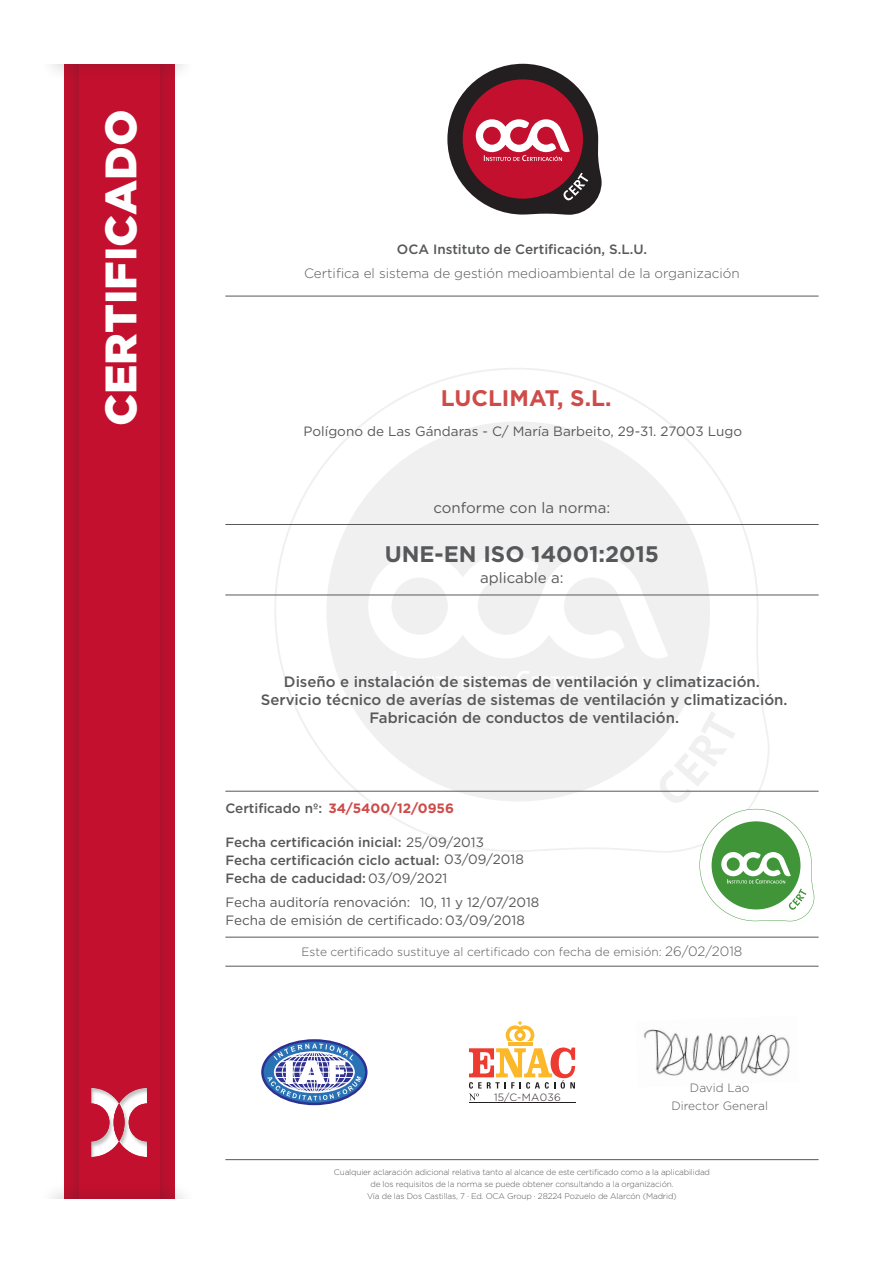
<style>
.page{position:relative;width:893px;height:1263px;background:#fff}
.page>*{position:absolute;margin:0;border:0;box-sizing:border-box;transform-origin:0 0}
.t1{font:900 43.95px "Gotham";color:#fff}
.t2{font:700 22.5px "Gotham";color:#57585a}
.t3{font:700 22.5px "Gotham";color:#ce4b49}
.t4{font:500 15px "Gotham";color:#57585a}
.t5{font:15px "Gotham";color:#57585a}
.t6{font:500 13.5px "Gotham";color:#57585a}
.t7{font:13.5px "Gotham";color:#57585a}
.t8{font:300 13.5px "Gotham";color:#57585a}
.t9{font:700 13.5px "Gotham";color:#ce4b49}
.t10{font:300 12px "Gotham";color:#57585a}
.t11{font:300 10.5px "Gotham";letter-spacing:.025em;color:#231f20}
.t12{font:300 8.25px "Gotham";letter-spacing:-.02em;color:#57585a}
.s1{font-weight:400}
.s2{font-size:13.5px}
</style>
<div class="page">
<div style="left:60px;top:0;width:118px;height:1263px;background:#231f20;opacity:.26"></div>
<div style="left:79px;top:0;width:80px;height:1263px;background:#c3102f"></div>
<div style="left:89px;top:1086px;width:59px;height:72px;background:#231f20;opacity:.28"></div>
<div style="left:39px;top:1180px;width:158px;height:83px;background:#231f20;opacity:.15"></div>
<div style="left:39px;top:0;width:158px;height:82px;background:#231f20;opacity:.15"></div>
<div style="left:0;top:0;width:236px;height:64px;background:#fff"></div>
<div style="left:0;top:1199px;width:236px;height:64px;background:#fff"></div>
<svg style="left:274px;top:368px;width:496px;height:484px"></svg>
<div style="left:326px;top:421px;width:384px;height:380px;background:#f0f0f0;border-radius:50%"></div>
<svg style="left:368px;top:554px;width:300px;height:104px"></svg>
<svg style="left:393px;top:671px;width:251px;height:18px"></svg>
<svg style="left:447px;top:64px;width:155px;height:151px"></svg>
<hr style="left:225px;top:1159px;width:594px;height:1px;background:#57585a">
<hr style="left:225px;top:524px;width:594px;height:1px;background:#57585a">
<hr style="left:225px;top:296px;width:594px;height:1px;background:#57585a">
<hr style="left:508px;top:1042px;width:24px;height:4px;background:#fcb828">
<svg style="left:506px;top:1021px;width:28px;height:20px"></svg>
<hr style="left:469px;top:1102px;width:106px;height:1px;background:#231f20">
<svg style="left:469px;top:1047px;width:106px;height:53px"></svg>
<svg style="left:262px;top:1040px;width:104px;height:64px"></svg>
<div style="left:261px;top:1039px;width:106px;height:66px;border:2px solid #2e3092;border-radius:50%"></div>
<svg style="left:267px;top:1043px;width:94px;height:57px"></svg>
<hr style="left:225px;top:791px;width:594px;height:1px;background:#57585a">
<hr style="left:225px;top:937px;width:594px;height:1px;background:#57585a">
<hr style="left:225px;top:966px;width:594px;height:1px;background:#57585a">
<hr style="left:225px;top:595px;width:594px;height:1px;background:#57585a">
<svg style="left:657px;top:711px;width:157px;height:210px"></svg>
<img style="left:644px;top:1029px;width:146px;height:47px">
<p class="t1" style="left:91px;top:426px;width:318px;rotate:-90deg">CERTIFICADO</p>
<p class="t6" style="left:397px;top:241px;width:252px">OCA Instituto de Certificación, S.L.U.</p>
<p class="t8" style="left:304px;top:264px;width:437px">Certifica el sistema de gestión medioambiental de la organización</p>
<p class="t3" style="left:441px;top:383px;width:172px">LUCLIMAT, S.L.</p>
<p class="t7" style="left:304px;top:423px;width:440px">Polígono de Las Gándaras - C/ María Barbeito, 29-31. 27003 Lugo</p>
<p class="t5" style="left:434px;top:498px;width:178px">conforme con la norma:</p>
<p class="t2" style="left:385px;top:539px;width:276px">UNE-EN ISO 14001:2015</p>
<p class="t5" style="left:480px;top:568px;width:85px">aplicable a:</p>
<p class="t4" style="left:284px;top:672px;width:477px">Diseño e instalación de sistemas de ventilación y climatización.</p>
<p class="t4" style="left:261px;top:690px;width:528px">Servicio técnico de averías de sistemas de ventilación y climatización.</p>
<p class="t4" style="left:369px;top:708px;width:311px">Fabricación de conductos de ventilación.</p>
<p class="t9" style="left:328px;top:800px;width:127px">34/5400/12/0956</p>
<p class="t6" style="left:225px;top:800px;width:98px">Certificado nº:</p>
<p class="t6" style="left:225px;top:833px;width:260px">Fecha certificación inicial: <span class="s1">25/09/2013</span></p>
<p class="t6" style="left:225px;top:851px;width:300px">Fecha certificación ciclo actual: <span class="s1">03/09/2018</span></p>
<p class="t6" style="left:225px;top:869px;width:223px">Fecha de caducidad:<span class="s1">03/09/2021</span></p>
<p class="t7" style="left:420px;top:893px;width:121px">10, 11 y 12/07/2018</p>
<p class="t7" style="left:225px;top:911px;width:301px">Fecha de emisión de certificado: 03/09/2018</p>
<p class="t7" style="left:225px;top:893px;width:186px">Fecha auditoría renovación:</p>
<p class="t10" style="left:301px;top:944px;width:442px">Este certificado sustituye al certificado con fecha de emisión: <span class="s2">26/02/2018</span></p>
<p class="t11" style="left:494px;top:1091px;width:68px">15/C-MA036</p>
<p class="t10" style="left:690px;top:1080px;width:61px">David Lao</p>
<p class="t10" style="left:671px;top:1098px;width:98px">Director General</p>
<p class="t12" style="left:334px;top:1166px;width:378px">Cualquier aclaración adicional relativa tanto al alcance de este certificado como a la aplicabilidad</p>
<p class="t12" style="left:370px;top:1178px;width:305px">de los requisitos de la norma se puede obtener consultando a la organización.</p>
<p class="t12" style="left:367px;top:1190px;width:311px">Vía de las Dos Castillas, 7 · Ed. OCA Group · 28224 Pozuelo de Alarcón (Madrid)</p>
</div>
